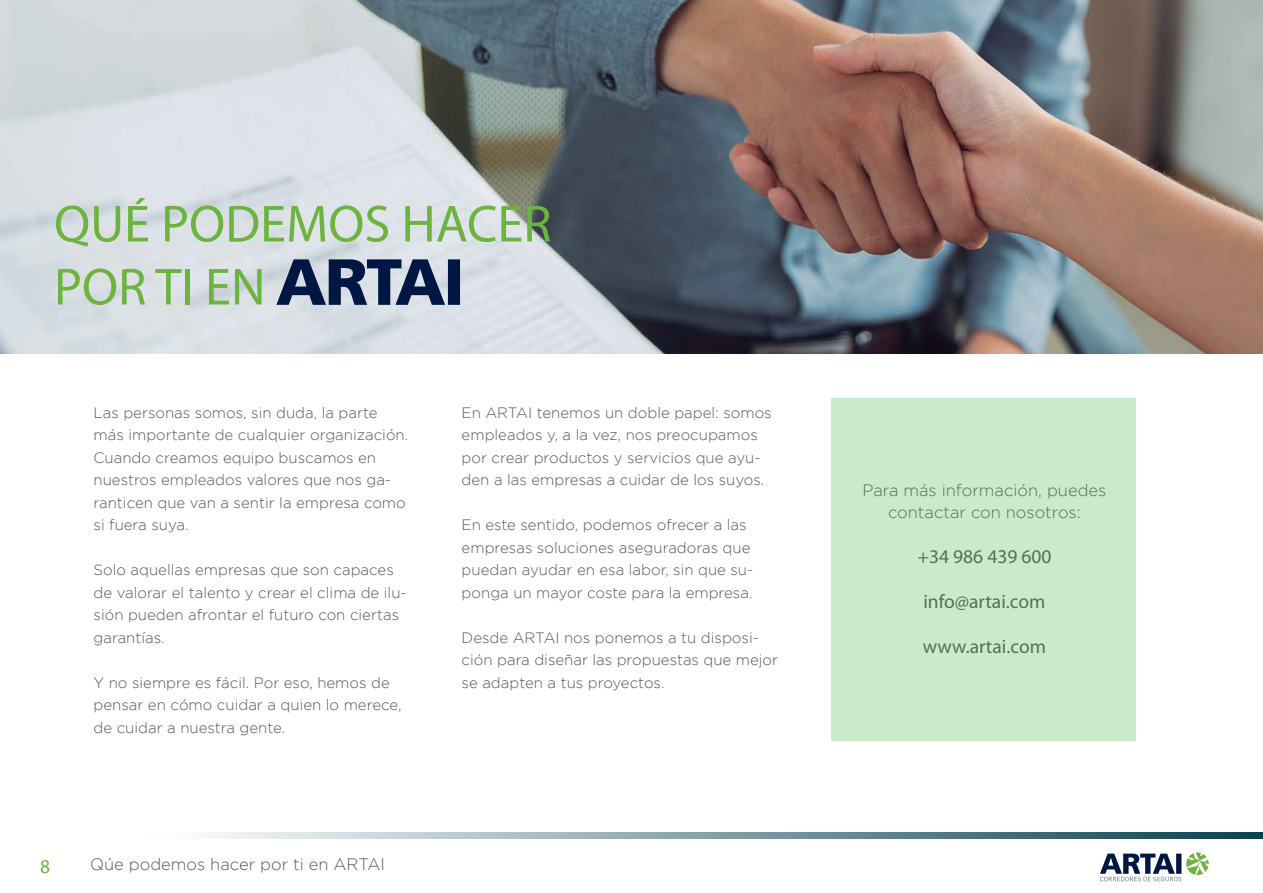
<style>
.page{position:relative;width:1263px;height:893px;background:#fff}
.page>*{position:absolute;margin:0;border:0;box-sizing:border-box;transform-origin:0 0}
.t1{font:52.5px/63px "Myriad Pro";color:#6cb43f}
.t2{font:19.5px "Myriad Pro";color:#57585a}
.t3{font:19.5px "Myriad Pro";color:#6cb43f}
.t4{font:300 16.5px/22.5px "Gotham";color:#57585a;text-align:center}
.t5{font:300 15px/22.5px "Gotham";color:#57585a}
</style>
<div class="page">
<svg style="left:210px;top:833px;width:1053px;height:6px;background:#7f9ba2"></svg>
<svg style="left:1100px;top:852px;width:109px;height:29px"></svg>
<img style="left:0;top:0;width:1263px;height:353px">
<svg style="left:276px;top:259px;width:184px;height:46px;background:#5c6b87"></svg>
<div style="left:831px;top:399px;width:304px;height:342px;background:#caeacc"></div>
<h1 class="t1" style="left:54px;top:192px;width:499px">QUÉ PODEMOS HACER<br>POR TI EN</h1>
<p class="t5" style="left:94px;top:401px;width:316px">Las personas somos, sin duda, la parte más importante de cualquier organización.<br>Cuando creamos equipo buscamos en nuestros empleados valores que nos ga&shy;ranticen que van a sentir la empresa como si fuera suya.</p>
<p class="t5" style="left:94px;top:558px;width:315px">Solo aquellas empresas que son capaces de valorar el talento y crear el clima de ilu&shy;sión pueden afrontar el futuro con ciertas garantías.</p>
<p class="t5" style="left:94px;top:671px;width:309px">Y no siempre es fácil. Por eso, hemos de pensar en cómo cuidar a quien lo merece, de cuidar a nuestra gente.</p>
<h2 class="t3" style="left:40px;top:854px;width:12px">8</h2>
<p class="t4" style="left:90px;top:852px;width:296px">Qúe podemos hacer por ti en ARTAI</p>
<p class="t5" style="left:462px;top:401px;width:312px">En ARTAI tenemos un doble papel: somos empleados y, a la vez, nos preocupamos por crear productos y servicios que ayu&shy;den a las empresas a cuidar de los suyos.</p>
<p class="t5" style="left:462px;top:513px;width:293px">En este sentido, podemos ofrecer a las empresas soluciones aseguradoras que puedan ayudar en esa labor, sin que su&shy;ponga un mayor coste para la empresa.</p>
<p class="t5" style="left:462px;top:626px;width:318px">Desde ARTAI nos ponemos a tu disposi&shy;ción para diseñar las propuestas que mejor se adapten a tus proyectos.</p>
<p class="t4" style="left:862px;top:479px;width:245px">Para más información, puedes contactar con nosotros:</p>
<h2 class="t2" style="left:917px;top:545px;width:136px">+34 986 439 600</h2>
<h2 class="t2" style="left:923px;top:590px;width:124px">info@artai.com</h2>
<h2 class="t2" style="left:923px;top:635px;width:125px">www.artai.com</h2>
</div>
